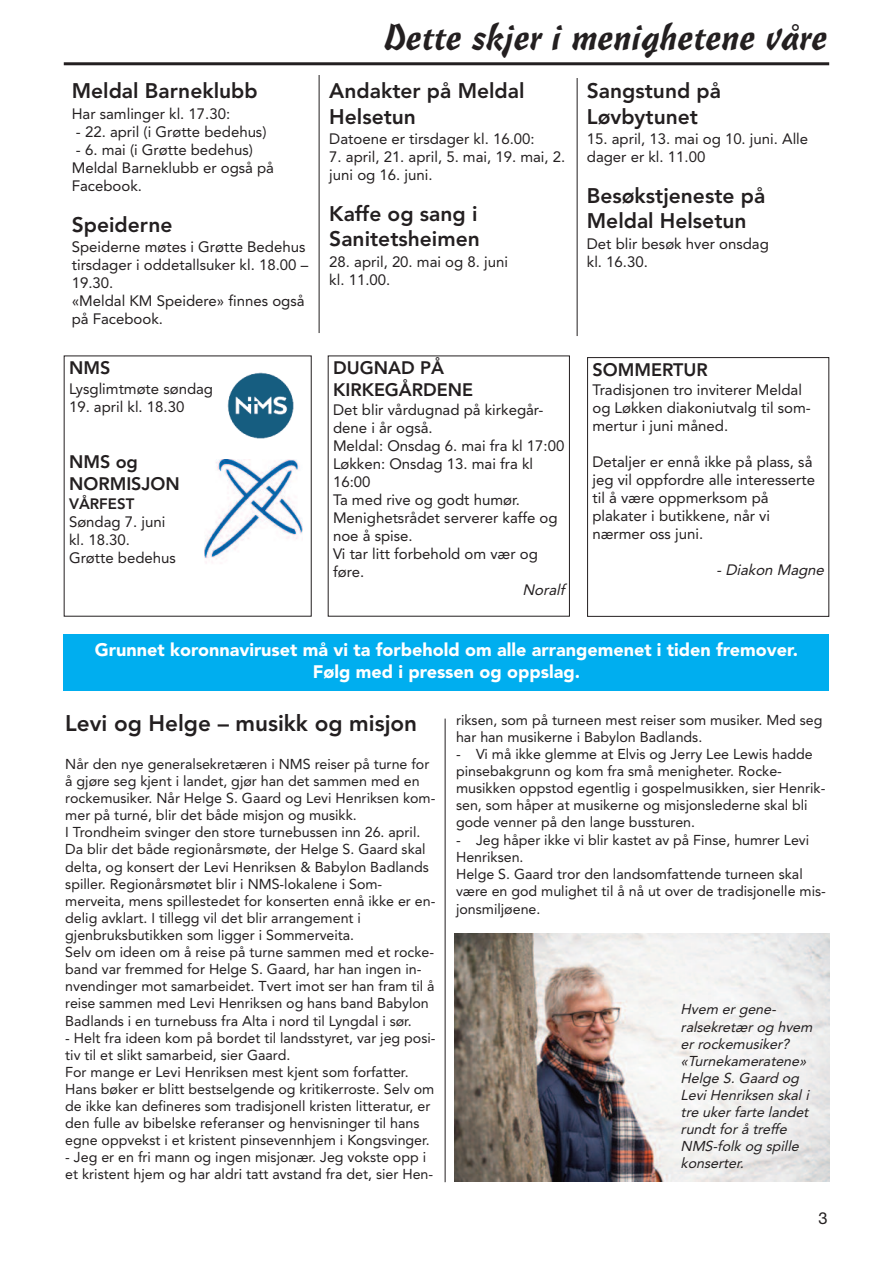
<style>
.page{position:relative;width:893px;height:1263px;background:#fff}
.page>*{position:absolute;margin:0;border:0;box-sizing:border-box;transform-origin:0 0}
.t1{font:36px "Cascade Script";color:#231f20}
.t2{font:800 22.5px "Avenir";color:#231f20}
.t3{font:800 21px/25.2px "Avenir";color:#231f20}
.t4{font:900 18px/22.4px "Avenir";color:#fff;text-align:center}
.t5{font:800 18px/21.6px "Avenir";color:#231f20}
.t6{font:16.5px "Helvetica Neue";color:#231f20}
.t7{font:15px/18px "Avenir";color:#231f20}
.t8{font:italic 15px "Avenir";color:#231f20}
.t9{font:800 15px "Avenir";color:#231f20}
.t10{font:14.25px/17.1px "Avenir";color:#231f20}
.t11{font:italic 14.25px/17.1px "Avenir";color:#231f20}
</style>
<div class="page">
<hr style="left:64px;top:62px;width:765px;height:3px;background:#231f20">
<div style="left:587px;top:357px;width:242px;height:260px;border:1px solid #231f20"></div>
<img style="left:227px;top:372px;width:67px;height:67px">
<img style="left:205px;top:460px;width:98px;height:103px">
<div style="left:64px;top:635px;width:765px;height:56px;background:#00aeef"></div>
<hr style="left:319px;top:75px;width:1px;height:258px;background:#231f20">
<hr style="left:577px;top:78px;width:1px;height:258px;background:#231f20">
<img style="left:454px;top:933px;width:375px;height:249px">
<hr style="left:445px;top:718px;width:1px;height:464px;background:#231f20">
<h3 class="t3" style="left:72px;top:80px;width:187px">Meldal Barneklubb</h3>
<p class="t7" style="left:72px;top:106px;width:160px">Har samlinger kl. 17.30:</p>
<p class="t7" style="left:76px;top:124px;width:192px">- 22. april (i Grøtte bedehus)</p>
<p class="t7" style="left:72px;top:142px;width:204px">- 6. mai (i Grøtte bedehus)<br>Meldal Barneklubb er også på<br>Facebook.</p>
<h3 class="t3" style="left:72px;top:213px;width:102px">Speiderne</h3>
<p class="t7" style="left:72px;top:239px;width:238px">Speiderne møtes i Grøtte Bedehus tirsdager i oddetallsuker kl. 18.00 –<br>19.30.<br>«Meldal KM Speidere» finnes også på Facebook.</p>
<p class="t5" style="left:69px;top:359px;width:43px">NMS</p>
<p class="t7" style="left:69px;top:381px;width:146px">Lysglimtmøte søndag</p>
<p class="t7" style="left:69px;top:399px;width:117px">19. april kl. 18.30</p>
<p class="t5" style="left:69px;top:452px;width:112px">NMS og<br>NORMISJON</p>
<p class="t9" style="left:69px;top:498px;width:67px">VÅRFEST</p>
<p class="t7" style="left:69px;top:514px;width:108px">Søndag 7. juni kl. 18.30.<br>Grøtte bedehus</p>
<h1 class="t1" style="left:384px;top:23px;width:445px">Dette skjer i menighetene våre</h1>
<h3 class="t3" style="left:329px;top:80px;width:197px">Andakter på Meldal<br>Helsetun</h3>
<p class="t7" style="left:329px;top:131px;width:207px">Datoene er tirsdager kl. 16.00:</p>
<p class="t7" style="left:329px;top:149px;width:238px">7. april, 21. april, 5. mai, 19. mai, 2. juni og 16. juni.</p>
<h3 class="t3" style="left:329px;top:203px;width:152px">Kaffe og sang i<br>Sanitetsheimen</h3>
<p class="t7" style="left:329px;top:254px;width:180px">28. april, 20. mai og 8. juni kl. 11.00.</p>
<h3 class="t3" style="left:587px;top:80px;width:136px">Sangstund på<br>Løvbytunet</h3>
<p class="t7" style="left:587px;top:131px;width:223px">15. april, 13. mai og 10. juni. Alle dager er kl. 11.00</p>
<h3 class="t3" style="left:587px;top:185px;width:180px">Besøkstjeneste på<br>Meldal Helsetun</h3>
<p class="t7" style="left:587px;top:236px;width:184px">Det blir besøk hver onsdag kl. 16.30.</p>
<p class="t5" style="left:333px;top:359px;width:142px">DUGNAD PÅ<br>KIRKEGÅRDENE</p>
<p class="t7" style="left:333px;top:402px;width:233px">Det blir vårdugnad på kirkegår&shy;dene i år også.<br>Meldal: Onsdag 6. mai fra kl 17:00<br>Løkken: Onsdag 13. mai fra kl<br>16:00<br>Ta med rive og godt humør.<br>Menighetsrådet serverer kaffe og noe å spise.<br>Vi tar litt forbehold om vær og føre.</p>
<p class="t8" style="left:523px;top:584px;width:43px">Noralf</p>
<p class="t5" style="left:592px;top:360px;width:117px">SOMMERTUR</p>
<p class="t7" style="left:592px;top:382px;width:220px">Tradisjonen tro inviterer Meldal og Løkken diakoniutvalg til som&shy;mertur i juni måned.</p>
<p class="t7" style="left:592px;top:454px;width:224px">Detaljer er ennå ikke på plass, så jeg vil oppfordre alle interesserte til å være oppmerksom på plakater i butikkene, når vi nærmer oss juni.</p>
<p class="t8" style="left:716px;top:564px;width:112px">- Diakon Magne</p>
<p class="t4" style="left:95px;top:640px;width:705px">Grunnet koronnaviruset må vi ta forbehold om alle arrangemenet i tiden fremover.<br>Følg med i pressen og oppslag.</p>
<h2 class="t2" style="left:65px;top:714px;width:353px">Levi og Helge – musikk og misjon</h2>
<p class="t10" style="left:65px;top:757px;width:372px">Når den nye generalsekretæren i NMS reiser på turne for å gjøre seg kjent i landet, gjør han det sammen med en rockemusiker. Når Helge S. Gaard og Levi Henriksen kom&shy;mer på turné, blir det både misjon og musikk.<br>I Trondheim svinger den store turnebussen inn 26. april.<br>Da blir det både regionårsmøte, der Helge S. Gaard skal delta, og konsert der Levi Henriksen &amp; Babylon Badlands spiller. Regionårsmøtet blir i NMS-lokalene i Som&shy;merveita, mens spillestedet for konserten ennå ikke er en&shy;delig avklart. I tillegg vil det blir arrangement i gjenbruksbutikken som ligger i Sommerveita.<br>Selv om ideen om å reise på turne sammen med et rocke&shy;band var fremmed for Helge S. Gaard, har han ingen in&shy;nvendinger mot samarbeidet. Tvert imot ser han fram til å reise sammen med Levi Henriksen og hans band Babylon Badlands i en turnebuss fra Alta i nord til Lyngdal i sør.</p>
<p class="t10" style="left:65px;top:1030px;width:372px">- Helt fra ideen kom på bordet til landsstyret, var jeg posi&shy;tiv til et slikt samarbeid, sier Gaard.<br>For mange er Levi Henriksen mest kjent som forfatter.<br>Hans bøker er blitt bestselgende og kritikerroste. Selv om de ikke kan defineres som tradisjonell kristen litteratur, er den fulle av bibelske referanser og henvisninger til hans egne oppvekst i et kristent pinsevennhjem i Kongsvinger.</p>
<p class="t10" style="left:65px;top:1150px;width:369px">- Jeg er en fri mann og ingen misjonær. Jeg vokste opp i et kristent hjem og har aldri tatt avstand fra det, sier Hen-</p>
<p class="t10" style="left:456px;top:712px;width:368px">riksen, som på turneen mest reiser som musiker. Med seg har han musikerne i Babylon Badlands.</p>
<p class="t10" style="left:456px;top:747px;width:371px">- Vi må ikke glemme at Elvis og Jerry Lee Lewis hadde pinsebakgrunn og kom fra små menigheter. Rocke&shy;musikken oppstod egentlig i gospelmusikken, sier Henrik&shy;sen, som håper at musikerne og misjonslederne skal bli gode venner på den lange bussturen.</p>
<p class="t10" style="left:456px;top:832px;width:371px">- Jeg håper ikke vi blir kastet av på Finse, humrer Levi Henriksen.<br>Helge S. Gaard tror den landsomfattende turneen skal være en god mulighet til å nå ut over de tradisjonelle mis&shy;jonsmiljøene.</p>
<p class="t11" style="left:681px;top:1002px;width:136px">Hvem er gene&shy;ralsekretær og hvem er rockemusiker? «Turnekameratene»<br>Helge S. Gaard og<br>Levi Henriksen skal i tre uker farte landet rundt for å treffe<br>NMS-folk og spille konserter.</p>
<p class="t6" style="left:818px;top:1208px;width:11px">3</p>
</div>
